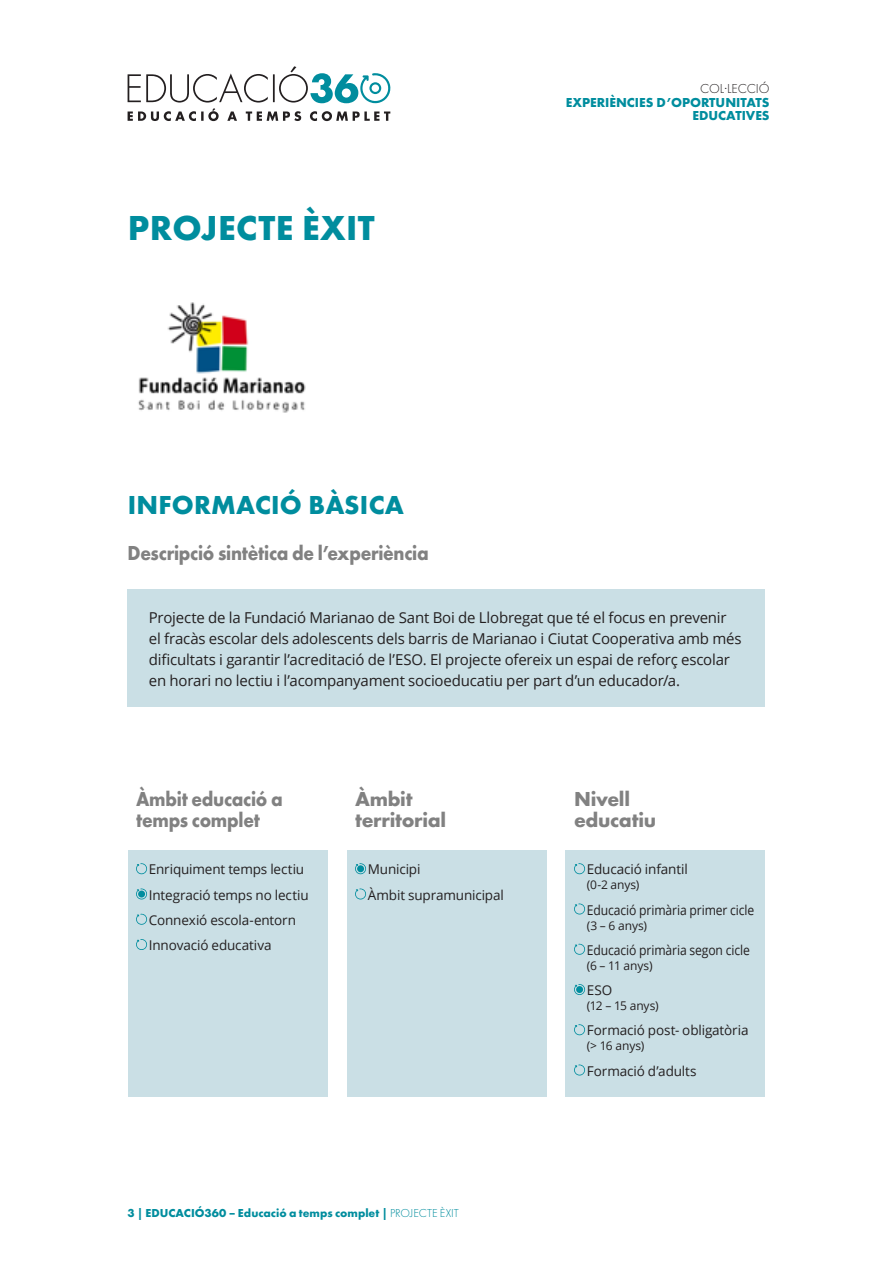
<style>
.page{position:relative;width:893px;height:1263px;background:#fff}
.page>*{position:absolute;margin:0;border:0;box-sizing:border-box;transform-origin:0 0}
.t1{font:700 36px "Futura PT";letter-spacing:.01em;color:#008d9e}
.t2{font:700 27px "Futura PT";letter-spacing:.01em;color:#008d9e}
.t3{font:700 21px/21px "Futura PT";letter-spacing:-.015em;color:#818181;scale:.9 1}
.t4{font:700 21px/21px "Futura PT";letter-spacing:-.015em;color:#818181}
.t5{font:15px/21px "Open Sans";letter-spacing:-.015em;color:#231f20}
.t6{font:13.5px/25.2px "Open Sans";letter-spacing:-.01em;color:#231f20}
.t7{font:13.5px "Open Sans";letter-spacing:-.01em;color:#231f20;scale:.9 1}
.t8{font:700 13.5px/13.5px "Futura PT";color:#008d9e;text-align:right}
.t9{font:300 13.5px "Futura PT";color:#231f20}
.t10{font:700 12px "Futura PT";color:#008d9e}
.t11{font:12px "Open Sans";letter-spacing:-.005em;color:#231f20}
.s1{font-weight:300}
</style>
<div class="page">
<svg style="left:128px;top:66px;width:263px;height:55px"></svg>
<img style="left:138px;top:302px;width:168px;height:111px">
<div style="left:128px;top:590px;width:637px;height:117px;background:#cadfe5"></div>
<div style="left:128px;top:850px;width:199px;height:247px;background:#cadfe5"></div>
<svg style="left:136px;top:863px;width:11px;height:11px"></svg>
<svg style="left:136px;top:888px;width:11px;height:11px"></svg>
<div style="left:138px;top:890px;width:7px;height:7px;background:#008d9e;border-radius:50%"></div>
<svg style="left:136px;top:913px;width:11px;height:12px"></svg>
<svg style="left:136px;top:939px;width:11px;height:11px"></svg>
<div style="left:347px;top:850px;width:199px;height:247px;background:#cadfe5"></div>
<svg style="left:355px;top:863px;width:11px;height:11px"></svg>
<div style="left:357px;top:865px;width:7px;height:7px;background:#008d9e;border-radius:50%"></div>
<svg style="left:355px;top:888px;width:11px;height:11px"></svg>
<div style="left:566px;top:850px;width:199px;height:247px;background:#cadfe5"></div>
<svg style="left:574px;top:863px;width:11px;height:11px"></svg>
<svg style="left:574px;top:903px;width:11px;height:11px"></svg>
<svg style="left:574px;top:943px;width:11px;height:12px"></svg>
<svg style="left:574px;top:984px;width:11px;height:11px"></svg>
<div style="left:576px;top:986px;width:7px;height:7px;background:#008d9e;border-radius:50%"></div>
<svg style="left:574px;top:1024px;width:11px;height:11px"></svg>
<svg style="left:574px;top:1064px;width:11px;height:11px"></svg>
<h1 class="t1" style="left:128px;top:205px;width:249px">PROJECTE ÈXIT</h1>
<h2 class="t2" style="left:128px;top:487px;width:278px">INFORMACIÓ BÀSICA</h2>
<h3 class="t3" style="left:128px;top:542px;width:336px">Descripció sintètica de l’experiència</h3>
<p class="t9" style="left:700px;top:81px;width:71px">COL·LECCIÓ</p>
<p class="t8" style="left:566px;top:95px;width:205px">EXPERIÈNCIES D’OPORTUNITATS<br>EDUCATIVES</p>
<p class="t5" style="left:149px;top:606px;width:594px">Projecte de la Fundació Marianao de Sant Boi de Llobregat que té el focus en prevenir el fracàs escolar dels adolescents dels barris de Marianao i Ciutat Cooperativa amb més dificultats i garantir l’acreditació de l’ESO. El projecte ofereix un espai de reforç escolar en horari no lectiu i l’acompanyament socioeducatiu per part d’un educador/a.</p>
<h3 class="t3" style="left:136px;top:788px;width:164px">Àmbit educació a temps complet</h3>
<p class="t6" style="left:149px;top:856px;width:161px">Enriquiment temps lectiu<br>Integració temps no lectiu<br>Connexió escola-entorn<br>Innovació educativa</p>
<h3 class="t4" style="left:355px;top:788px;width:92px">Àmbit territorial</h3>
<p class="t6" style="left:368px;top:856px;width:138px">Municipi<br>Àmbit supramunicipal</p>
<p class="t10" style="left:128px;top:1205px;width:333px">3 | EDUCACIÓ360 – Educació a temps complet | <span class="s1">PROJECTE ÈXIT</span></p>
<h3 class="t4" style="left:574px;top:788px;width:84px">Nivell educatiu</h3>
<p class="t6" style="left:587px;top:856px;width:103px">Educació infantil</p>
<p class="t11" style="left:587px;top:877px;width:54px">(0-2 anys)</p>
<p class="t7" style="left:587px;top:900px;width:188px">Educació primària primer cicle</p>
<p class="t11" style="left:587px;top:917px;width:62px">(3 – 6 anys)</p>
<p class="t7" style="left:587px;top:940px;width:183px">Educació primària segon cicle</p>
<p class="t11" style="left:587px;top:957px;width:67px">(6 – 11 anys)</p>
<p class="t6" style="left:587px;top:977px;width:27px">ESO</p>
<p class="t11" style="left:587px;top:997px;width:73px">(12 – 15 anys)</p>
<p class="t6" style="left:587px;top:1017px;width:163px">Formació post- obligatòria</p>
<p class="t11" style="left:587px;top:1038px;width:59px">(&gt; 16 anys)</p>
<p class="t6" style="left:587px;top:1058px;width:111px">Formació d’adults</p>
</div>
